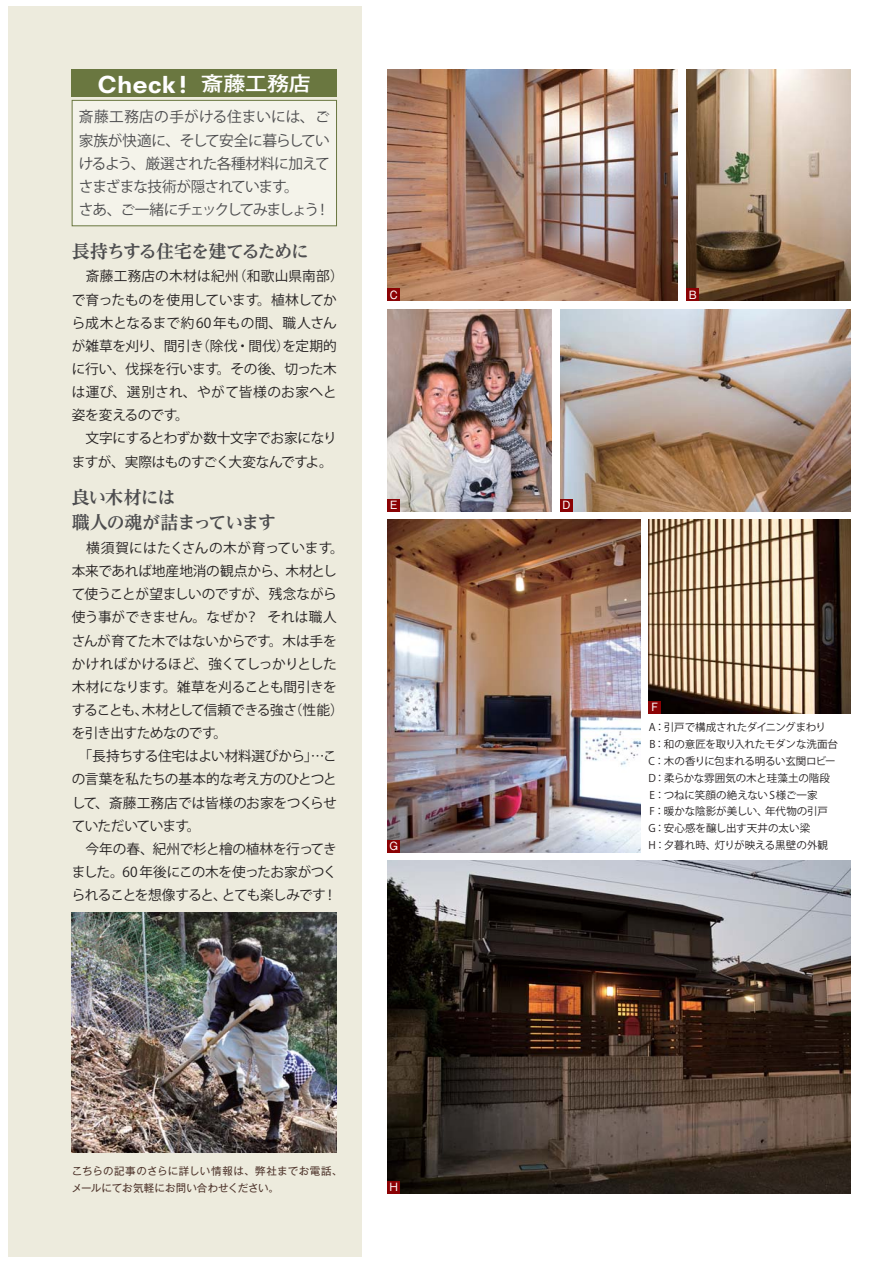
<style>
.page{position:relative;width:893px;height:1263px;background:#fff}
.page>*{position:absolute;margin:0;border:0;box-sizing:border-box;transform-origin:0 0}
.t1{font:800 22.8px "Neuzeit SLT Std";letter-spacing:-.005em;color:#fff;scale:1.11 1}
.t2{font:17.85px/25.2px "Reim Yonz Pro Bold 90 msp RKSJ H";letter-spacing:-.05em;color:#4c4c4e}
.t3{font:14.7px/23.1px "Koz Go Pro Regular 90 msp RKSJ H";letter-spacing:-.05em;color:#4c4c4e}
.t4{font:13.65px/23.1px "Koz Go Pro Regular 90 msp RKSJ H";letter-spacing:-.02em;color:#231f20}
.t5{font:13.65px "Koz Go Pro Regular 90 msp RKSJ H";letter-spacing:-.08em;color:#231f20}
.t6{font:13.65px "Koz Go Pro Regular 90 msp RKSJ H";letter-spacing:-.065em;color:#231f20}
.t7{font:13.65px "Koz Go Pro Regular 90 msp RKSJ H";letter-spacing:.015em;color:#231f20}
.t8{font:13.65px "Koz Go Pro Regular 90 msp RKSJ H";letter-spacing:-.045em;color:#231f20}
.t9{font:13.65px "Koz Go Pro Regular 90 msp RKSJ H";letter-spacing:-.04em;color:#231f20}
.t10{font:10.5px/16.8px "Koz Go Pro Regular 90 msp RKSJ H";letter-spacing:-.015em;color:#231f20}
.t11{font:10.5px/16.8px "Gothic MB101 Pr 6 N Regular 90 msp RKSJ H";letter-spacing:.01em;color:#4f352c}
.t12{font:10.5px "Gothic MB101 Pr 6 N Regular 90 msp RKSJ H";color:#fff}
.s1{font-family:"Gothic MB101 Pr 6 N Medium 90 msp RKSJ H";font-weight:400;font-size:19.95px}
</style>
<div class="page">
<div style="left:9px;top:6px;width:353px;height:1251px;background:#edebdd"></div>
<img style="left:387px;top:861px;width:463px;height:332px">
<img style="left:387px;top:69px;width:291px;height:232px">
<img style="left:560px;top:309px;width:290px;height:202px">
<img style="left:387px;top:309px;width:165px;height:202px">
<img style="left:648px;top:520px;width:202px;height:193px">
<img style="left:686px;top:69px;width:164px;height:232px">
<img style="left:387px;top:520px;width:253px;height:332px">
<div style="left:387px;top:1181px;width:13px;height:12px;background:#8b0204"></div>
<div style="left:387px;top:840px;width:13px;height:12px;background:#8b0204"></div>
<div style="left:648px;top:701px;width:13px;height:12px;background:#8b0204"></div>
<div style="left:387px;top:499px;width:13px;height:12px;background:#8b0204"></div>
<div style="left:387px;top:288px;width:13px;height:13px;background:#8b0204"></div>
<div style="left:560px;top:499px;width:13px;height:12px;background:#8b0204"></div>
<div style="left:686px;top:288px;width:13px;height:13px;background:#8b0204"></div>
<div style="left:72px;top:69px;width:265px;height:28px;background:#6a7740"></div>
<div style="left:72px;top:100px;width:264px;height:126px;background:#f4f3ea"></div>
<div style="left:72px;top:100px;width:265px;height:126px;border:1px solid #6a7740"></div>
<img style="left:72px;top:912px;width:265px;height:240px">
<h1 class="t1" style="left:98px;top:71px;width:194px">Check! <span class="s1">斎藤工務店</span></h1>
<p class="t3" style="left:79px;top:107px;width:252px">斎藤工務店の手がける住まいには、ご家族が快適に、そして安全に暮らしていけるよう、厳選された各種材料に加えてさまざまな技術が隠されています。<br>さあ、ご一緒にチェックしてみましょう！</p>
<h2 class="t2" style="left:72px;top:241px;width:239px">長持ちする住宅を建てるために</h2>
<p class="t4" style="left:72px;top:267px;width:274px">　斎藤工務店の木材は紀州（和歌山県南部）で育ったものを使用しています。植林してから成木となるまで約 60 年もの間、職人さんが雑草を刈り、間引き（除伐・間伐）を定期的に行い、伐採を行います。その後、切った木は運び、選別され、やがて皆様のお家へと姿を変えるのです。<br>　文字にするとわずか数十文字でお家になりますが、実際はものすごく大変なんですよ。</p>
<h2 class="t2" style="left:72px;top:487px;width:206px">良い木材には<br>職人の魂が詰まっています</h2>
<p class="t7" style="left:72px;top:543px;width:274px">　横須賀にはたくさんの木が育っています。</p>
<p class="t4" style="left:72px;top:561px;width:267px">本来であれば地産地消の観点から、木材とし</p>
<p class="t4" style="left:72px;top:584px;width:267px">て使うことが望ましいのですが、残念ながら</p>
<p class="t4" style="left:72px;top:608px;width:267px">使う事ができません。なぜか？　それは職人</p>
<p class="t4" style="left:72px;top:631px;width:267px">さんが育てた木ではないからです。木は手を</p>
<p class="t4" style="left:72px;top:654px;width:267px">かければかけるほど、強くてしっかりとした</p>
<p class="t4" style="left:72px;top:677px;width:267px">木材になります。雑草を刈ることも間引きを</p>
<p class="t5" style="left:72px;top:705px;width:273px">することも、木材として信頼できる強さ（性能）</p>
<p class="t8" style="left:72px;top:728px;width:157px">を引き出すためなのです。</p>
<p class="t4" style="left:79px;top:746px;width:260px">「長持ちする住宅はよい材料選びから」…こ</p>
<p class="t4" style="left:72px;top:770px;width:267px">の言葉を私たちの基本的な考え方のひとつと</p>
<p class="t4" style="left:72px;top:793px;width:267px">して、斎藤工務店では皆様のお家をつくらせ</p>
<p class="t9" style="left:72px;top:820px;width:130px">ていただいています。</p>
<p class="t4" style="left:72px;top:839px;width:267px">　今年の春、紀州で杉と檜の植林を行ってき</p>
<p class="t4" style="left:72px;top:862px;width:267px">ました。60 年後にこの木を使ったお家がつく</p>
<p class="t6" style="left:72px;top:890px;width:267px">られることを想像すると、とても楽しみです！</p>
<p class="t12" style="left:390px;top:291px;width:9px">C</p>
<p class="t12" style="left:390px;top:501px;width:9px">E</p>
<p class="t12" style="left:389px;top:842px;width:10px">G</p>
<p class="t11" style="left:72px;top:1164px;width:272px">こちらの記事のさらに詳しい情報は、弊社までお電話、メールにてお気軽にお問い合わせください。</p>
<p class="t12" style="left:389px;top:1183px;width:10px">H</p>
<p class="t12" style="left:689px;top:291px;width:9px">B</p>
<p class="t12" style="left:562px;top:501px;width:9px">D</p>
<p class="t12" style="left:651px;top:703px;width:8px">F</p>
<p class="t10" style="left:648px;top:720px;width:191px">A：引戸で構成されたダイニングまわり<br>B：和の意匠を取り入れたモダンな洗面台<br>C：木の香りに包まれる明るい玄関ロビー<br>D：柔らかな雰囲気の木と珪藻土の階段<br>E：つねに笑顔の絶えないS様ご一家<br>F：暖かな陰影が美しい、年代物の引戸<br>G：安心感を醸し出す天井の太い梁<br>H：夕暮れ時、灯りが映える黒壁の外観</p>
</div>
